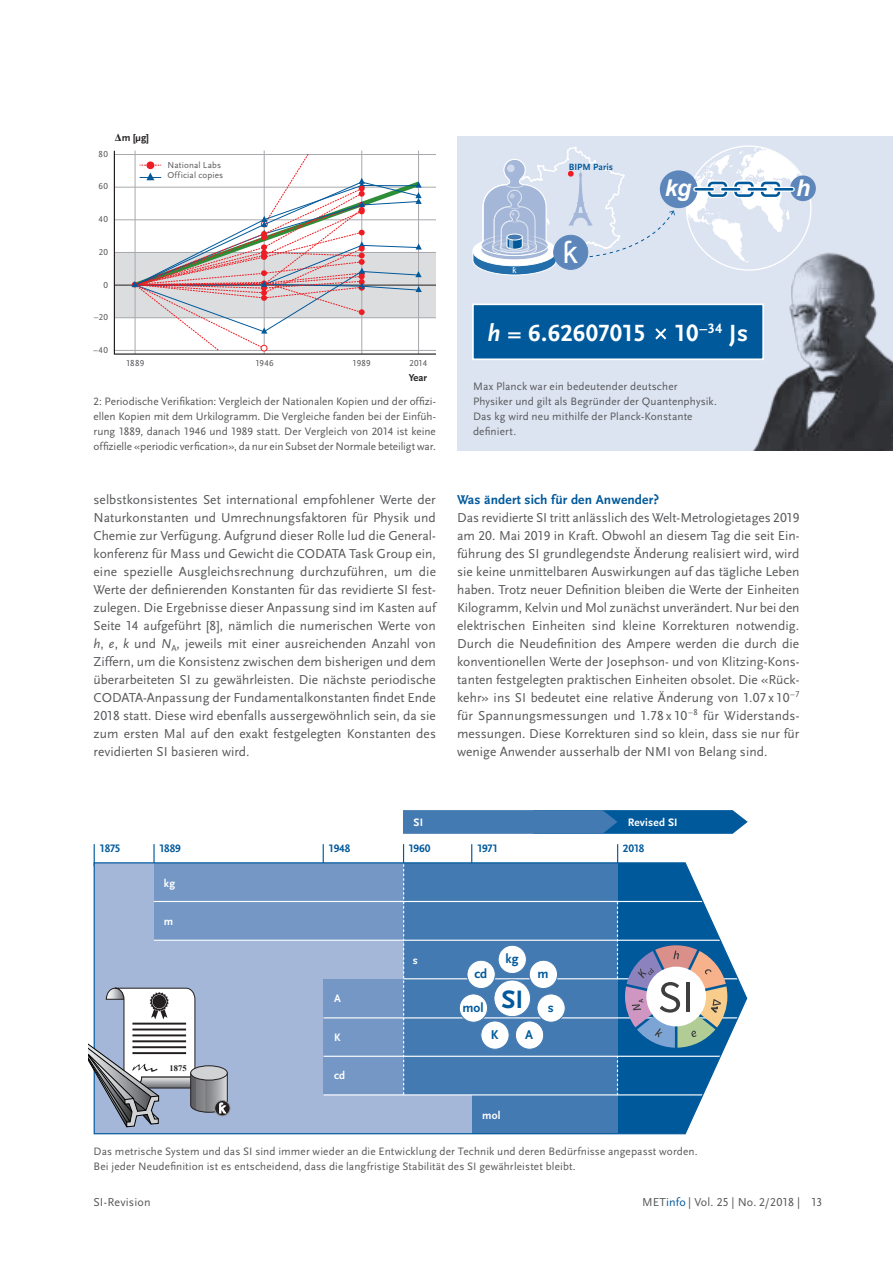
<style>
.page{position:relative;width:893px;height:1263px;background:#fff}
.page>*{position:absolute;margin:0;border:0;box-sizing:border-box;transform-origin:0 0}
.t1{font:700 26.4px "Scala Sans";color:#00599b}
.t2{font:700 24.45px "Scala Sans Caps";letter-spacing:-.01em;color:#fff}
.t3{font:italic 700 23.1px "Arial";color:#fff}
.t4{font:13.5px/18px "Scala Sans";color:#57585a;text-align:justify}
.t5{font:700 13.35px "Scala Sans";color:#00599b}
.t6{font:12px "Scala Sans";letter-spacing:.01em;color:#57585a}
.t7{font:11.25px/15px "Scala Sans";letter-spacing:.01em;color:#57585a}
.t8{font:700 11.25px "Scala Sans Figures";letter-spacing:-.045em;color:#00599b}
.t9{font:700 11.25px "Scala Sans";letter-spacing:.015em;color:#fff}
.t10{font:700 10.5px "Scala Sans";color:rgb(35 31 32/.98)}
.t11{font:700 9.45px "Scala Sans";letter-spacing:.01em;color:#00599b}
.t12{font:9px "Scala Sans Caps";letter-spacing:.02em;color:#57585a}
.t13{font:9px/10.9px "Scala Sans";letter-spacing:.015em;color:#57585a}
.t14{font:700 8.55px "Times New Roman";color:#231f20}
.s1{font-family:"Times"}
.s2{font-family:"Helvetica Neue";font-size:9px;color:#231f20}
.s3{font-family:"Scala Sans Caps"}
.s4{font-style:italic}
.s5{font-family:"Scala Sans";font-style:italic}
.s6{font-family:"Scala Sans"}
.s7{font-weight:700;color:#00599b}
.s8{color:#00599b}
</style>
<div class="page">
<svg style="left:113px;top:150px;width:323px;height:205px"></svg>
<hr style="left:114px;top:285px;width:322px;height:1px;background:#231f20">
<svg style="left:130px;top:153px;width:295px;height:198px"></svg>
<div style="left:457px;top:136px;width:436px;height:314px;background:#dde4f1"></div>
<img style="left:753px;top:233px;width:140px;height:217px">
<div style="left:660px;top:170px;width:38px;height:38px;background:#5d87bb;border-radius:50%"></div>
<div style="left:790px;top:175px;width:26px;height:26px;background:#5d87bb;border-radius:50%"></div>
<svg style="left:686px;top:146px;width:114px;height:116px"></svg>
<div style="left:473px;top:304px;width:290px;height:55px;background:#00599b"></div>
<div style="left:472px;top:303px;width:292px;height:57px;border:2px solid #fff"></div>
<svg style="left:655px;top:328px;width:11px;height:11px"></svg>
<hr style="left:153px;top:844px;width:2px;height:22px;background:#00599b">
<svg style="left:323px;top:844px;width:1px;height:18px"></svg>
<svg style="left:471px;top:844px;width:1px;height:18px"></svg>
<svg style="left:617px;top:844px;width:1px;height:18px"></svg>
<svg style="left:94px;top:844px;width:1px;height:18px"></svg>
<svg style="left:403px;top:810px;width:345px;height:24px;background:#2f71ab"></svg>
<svg style="left:403px;top:844px;width:1px;height:18px"></svg>
<svg style="left:93px;top:862px;width:655px;height:273px;background:#749bc4"></svg>
<div style="left:215px;top:1100px;width:15px;height:16px;border:1px solid #939598;border-radius:50%"></div>
<svg style="left:472px;top:147px;width:203px;height:129px"></svg>
<svg style="left:88px;top:988px;width:140px;height:139px"></svg>
<p class="t10" style="left:114px;top:132px;width:36px"><span class="s1">∆</span> m [<span class="s2">µ</span>g]</p>
<p class="t12" style="left:99px;top:149px;width:11px">80</p>
<p class="t12" style="left:99px;top:182px;width:11px">60</p>
<p class="t12" style="left:99px;top:214px;width:11px">40</p>
<p class="t12" style="left:99px;top:247px;width:11px">20</p>
<p class="t12" style="left:103px;top:280px;width:6px">0</p>
<p class="t12" style="left:94px;top:312px;width:16px">–20</p>
<p class="t12" style="left:93px;top:345px;width:16px">–40</p>
<p class="t13" style="left:167px;top:159px;width:57px">National Labs<br>Official copies</p>
<p class="t12" style="left:126px;top:358px;width:20px">1889</p>
<p class="t12" style="left:255px;top:358px;width:20px">1946</p>
<p class="t12" style="left:353px;top:358px;width:20px">1989</p>
<p class="t12" style="left:409px;top:358px;width:19px">2014</p>
<p class="t10" style="left:409px;top:372px;width:19px">Year</p>
<p class="t7" style="left:94px;top:394px;width:344px;text-align:justify"><span class="s3">2</span>: Periodische Verifikation: Vergleich der Nationalen Kopien und der offizi&shy;ellen Kopien mit dem Urkilogramm. Die Vergleiche fanden bei der Einfüh&shy;rung <span class="s3">1889</span>, danach <span class="s3">1946</span> und <span class="s3">1989</span> statt. Der Vergleich von <span class="s3">2014</span> ist keine offizielle «periodic verfication», da nur ein Subset der Normale beteiligt war.</p>
<p class="t4" style="left:94px;top:491px;width:344px">selbstkonsistentes Set international empfohlener Werte der Naturkonstanten und Umrechnungsfaktoren für Physik und Chemie zur Verfügung. Aufgrund dieser Rolle lud die General&shy;konferenz für Mass und Gewicht die CODATA Task Group ein, eine spezielle Ausgleichsrechnung durchzuführen, um die Werte der definierenden Konstanten für das revidierte SI fest&shy;zulegen. Die Ergebnisse dieser Anpassung sind im Kasten auf Seite <span class="s3">14</span> aufgeführt [<span class="s3">8</span>], nämlich die numerischen Werte von <span class="s4">h</span>, <span class="s4">e</span>, <span class="s4">k</span> und <span class="s4">N</span><sub>A</sub>, jeweils mit einer ausreichenden Anzahl von Ziffern, um die Konsistenz zwischen dem bisherigen und dem überarbeiteten SI zu gewährleisten. Die nächste periodische CODATA-Anpassung der Fundamentalkonstanten findet Ende <span class="s3">2018</span> statt. Diese wird ebenfalls aussergewöhnlich sein, da sie zum ersten Mal auf den exakt festgelegten Konstanten des revidierten SI basieren wird.</p>
<p class="t11" style="left:569px;top:162px;width:46px">BIPM Paris</p>
<h3 class="t3" style="left:665px;top:173px;width:28px">kg</h3>
<h3 class="t3" style="left:796px;top:173px;width:16px">h</h3>
<h2 class="t2" style="left:487px;top:320px;width:262px"><span class="s5">h</span> <span class="s6">=</span> 6.62607015 10<sup>–34</sup> <span class="s6">Js</span></h2>
<p class="t7" style="left:473px;top:379px;width:245px">Max Planck war ein bedeutender deutscher Physiker und gilt als Begründer der Quantenphysik.<br>Das kg wird neu mithilfe der Planck-Konstante definiert.</p>
<p class="t4" style="left:457px;top:491px;width:344px;text-align:left"><span class="s7">Was ändert sich für den Anwender?<br></span>Das revidierte SI tritt anlässlich des Welt-Metrologietages <span class="s3">2019 </span>am <span class="s3">20</span>. Mai <span class="s3">2019</span> in Kraft. Obwohl an diesem Tag die seit Ein&shy;führung des SI grundlegendste Änderung realisiert wird, wird sie keine unmittelbaren Auswirkungen auf das tägliche Leben haben. Trotz neuer Definition bleiben die Werte der Einheiten Kilogramm, Kelvin und Mol zunächst unverändert. Nur bei den elektrischen Einheiten sind kleine Korrekturen notwendig.<br>Durch die Neudefinition des Ampere werden die durch die konventionellen Werte der Josephson- und von Klitzing-Kons&shy;tanten festgelegten praktischen Einheiten obsolet. Die «Rück&shy;kehr» ins SI bedeutet eine relative Änderung von <span class="s3">1.07</span> x <span class="s3">10</span><sup>–7 </sup>für Spannungsmessungen und <span class="s3">1.78</span> x <span class="s3">10</span><sup>–8</sup> für Widerstands&shy;messungen. Diese Korrekturen sind so klein, dass sie nur für wenige Anwender ausserhalb der NMI von Belang sind.</p>
<p class="t9" style="left:414px;top:816px;width:11px">SI</p>
<p class="t9" style="left:628px;top:816px;width:51px">Revised SI</p>
<p class="t8" style="left:100px;top:843px;width:23px">1875</p>
<p class="t8" style="left:159px;top:843px;width:23px">1889</p>
<p class="t8" style="left:329px;top:843px;width:23px">1948</p>
<p class="t8" style="left:408px;top:843px;width:24px">1960</p>
<p class="t8" style="left:477px;top:843px;width:23px">1971</p>
<p class="t8" style="left:623px;top:843px;width:23px">2018</p>
<p class="t9" style="left:164px;top:877px;width:13px">kg</p>
<p class="t9" style="left:164px;top:916px;width:11px">m</p>
<p class="t14" style="left:170px;top:1062px;width:18px">1875</p>
<p class="t9" style="left:334px;top:992px;width:8px">A</p>
<p class="t9" style="left:334px;top:1031px;width:8px">K</p>
<p class="t9" style="left:334px;top:1069px;width:13px">cd</p>
<p class="t9" style="left:413px;top:954px;width:7px">s</p>
<p class="t5" style="left:474px;top:967px;width:14px">cd</p>
<p class="t5" style="left:463px;top:1000px;width:23px">mol</p>
<p class="t5" style="left:505px;top:952px;width:15px">kg</p>
<h1 class="t1" style="left:501px;top:985px;width:23px">SI</h1>
<p class="t5" style="left:538px;top:967px;width:13px">m</p>
<p class="t5" style="left:548px;top:1000px;width:7px">s</p>
<p class="t5" style="left:491px;top:1027px;width:9px">K</p>
<p class="t5" style="left:525px;top:1027px;width:9px">A</p>
<p class="t9" style="left:482px;top:1109px;width:20px">mol</p>
<p class="t7" style="left:94px;top:1144px;width:606px">Das metrische System und das SI sind immer wieder an die Entwicklung der Technik und deren Bedürfnisse angepasst worden.<br>Bei jeder Neudefinition ist es entscheidend, dass die langfristige Stabilität des SI gewährleistet bleibt.</p>
<p class="t6" style="left:93px;top:1196px;width:59px">SI-Revision</p>
<p class="t6" style="left:642px;top:1196px;width:182px">MET<span class="s8">info</span> | Vol. <span class="s3">25</span> | No. <span class="s3">2/2018 | 13</span></p>
</div>
